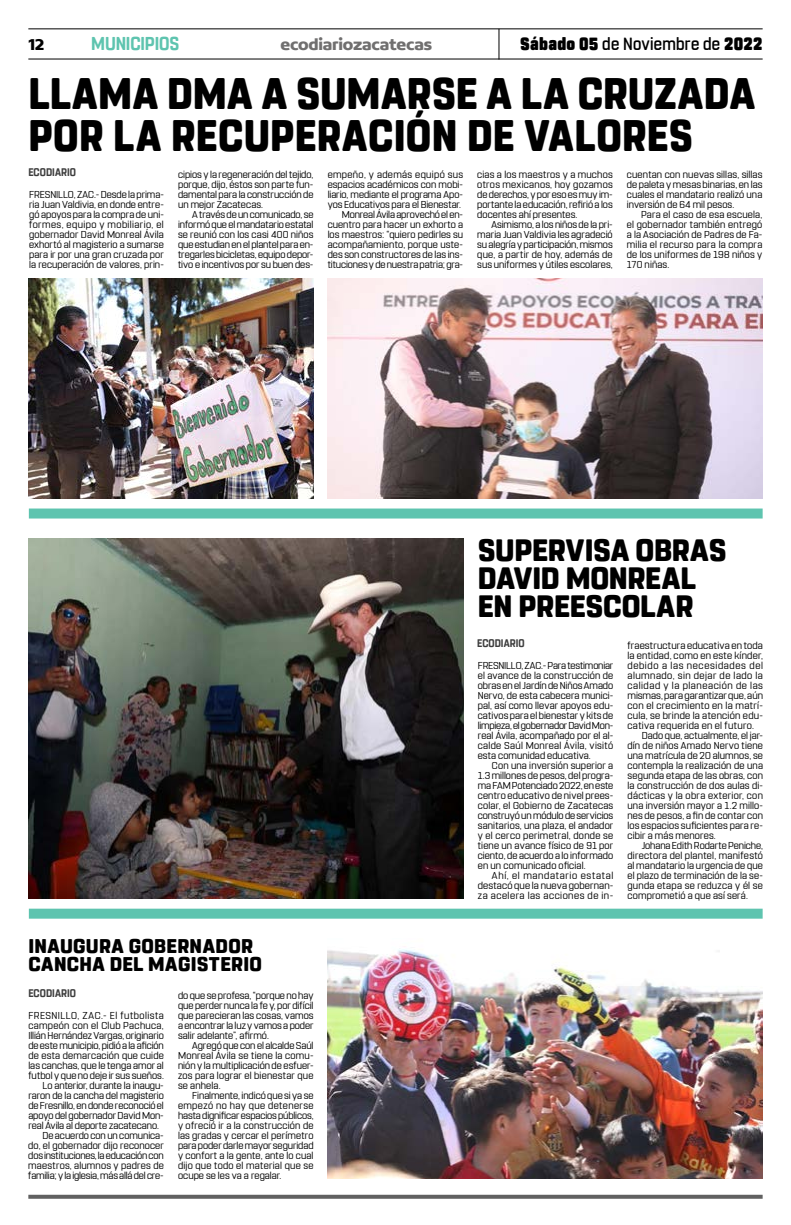
<style>
.page{position:relative;width:791px;height:1225px;background:#fff}
.page>*{position:absolute;margin:0;border:0;box-sizing:border-box;transform-origin:0 0}
.t1{font:800 44px/42px "Rohn Rounded";letter-spacing:.005em;color:#000;scale:.93 1}
.t2{font:800 30.8px/28px "Rohn Rounded";letter-spacing:-.005em;color:#000}
.t3{font:800 19.8px/18px "Rohn Rounded";letter-spacing:.02em;color:#000}
.t4{font:700 18.6px "Rohn Rounded";letter-spacing:-.01em;color:#5ec4af;scale:.91 1}
.t5{font:500 17.6px "Rohn Rounded";letter-spacing:.015em;color:#000;scale:.91 1}
.t6{font:700 16.9px "Concord";letter-spacing:-.01em;color:#706f6f}
.t7{font:700 16.9px "Concord";color:#000}
.t8{font:700 11px "Rohn Rounded";letter-spacing:.005em;color:#3d3d3d;scale:.91 1}
.t9{font:10px/10px "Rohn Rounded";letter-spacing:.01em;color:#000;text-align:justify}
.t10{font:10px "Rohn Rounded";letter-spacing:.03em;color:#000}
.t11{font:10px "Rohn Rounded";letter-spacing:-.01em;color:#000}
.t12{font:10px "Rohn Rounded";letter-spacing:.05em;color:#000}
.t13{font:10px "Rohn Rounded";letter-spacing:-.02em;color:#000}
.t14{font:10px "Rohn Rounded";letter-spacing:-.015em;color:#000}
.t15{font:10px "Rohn Rounded";letter-spacing:.045em;color:#000}
.t16{font:10px "Rohn Rounded";letter-spacing:.06em;color:#000}
.s1{font-weight:900}
</style>
<div class="page">
<hr style="left:28px;top:28px;width:735px;height:1px;background:#000">
<hr style="left:28px;top:59px;width:735px;height:1px;background:#000">
<hr style="left:498px;top:29px;width:1px;height:31px;background:#000">
<svg style="left:28px;top:1194px;width:735px;height:4px;background:#7f7f7f"></svg>
<img style="left:328px;top:948px;width:435px;height:230px">
<div style="left:29px;top:908px;width:734px;height:10px;background:#5ec4af"></div>
<div style="left:29px;top:508px;width:734px;height:10px;background:#5ec4af"></div>
<img style="left:28px;top:538px;width:435px;height:360px">
<img style="left:328px;top:278px;width:434px;height:220px">
<img style="left:28px;top:278px;width:286px;height:220px">
<h3 class="t7" style="left:28px;top:34px;width:18px">12</h3>
<h3 class="t4" style="left:91px;top:32px;width:98px">MUNICIPIOS</h3>
<h3 class="t6" style="left:280px;top:34px;width:153px">ecodiariozacatecas</h3>
<h3 class="t5" style="left:520px;top:33px;width:268px"><span class="s1">Sábado 05</span> de Noviembre de <span class="s1">2022</span></h3>
<h1 class="t1" style="left:28px;top:74px;width:783px">LLAMA DMA A SUMARSE A LA CRUZADA<br>POR LA RECUPERACIÓN DE VALORES</h1>
<p class="t9" style="left:29px;top:190px;width:136px">FRESNILLO, ZAC.- Desde la prima&shy;ria Juan Valdivia, en donde entre&shy;gó apoyos para la compra de uni&shy;formes, equipo y mobiliario, el gobernador David Monreal Ávila exhortó al magisterio a sumarse para ir por una gran cruzada por la recuperación de valores, prin-</p>
<p class="t8" style="left:28px;top:166px;width:54px">ECODIARIO</p>
<p class="t9" style="left:178px;top:170px;width:137px">cipios y la regeneración del tejido, porque, dijo, éstos son parte fun&shy;damental para la construcción de un mejor Zacatecas.</p>
<p class="t9" style="left:178px;top:210px;width:137px;text-indent:14px">A través de un comunicado, se informó que el mandatario estatal se reunió con los casi 400 niños que estudian en el plantel para en&shy;tregarles bicicletas, equipo depor&shy;tivo e incentivos por su buen des-</p>
<p class="t9" style="left:328px;top:170px;width:137px;text-align:right">empeño, y además equipó sus espacios académicos con mobi&shy;liario, mediante el programa Apo&shy;yos Educativos para el Bienestar.<br>Monreal Ávila aprovechó el en&shy;cuentro para hacer un exhorto a los maestros: “quiero pedirles su acompañamiento, porque uste&shy;des son constructores de las ins&shy;tituciones y de nuestra patria; gra-</p>
<p class="t9" style="left:477px;top:170px;width:137px">cias a los maestros y a muchos otros mexicanos, hoy gozamos de derechos, y por eso es muy im&shy;portante la educación, refirió a los docentes ahí presentes.</p>
<p class="t9" style="left:627px;top:170px;width:137px">cuentan con nuevas sillas, sillas de paleta y mesas binarias, en las cuales el mandatario realizó una inversión de 64 mil pesos.</p>
<p class="t9" style="left:627px;top:210px;width:137px;text-indent:14px">Para el caso de esa escuela, el gobernador también entregó a la Asociación de Padres de Fa&shy;milia el recurso para la compra de los uniformes de 198 niños y 170 niñas.</p>
<p class="t9" style="left:477px;top:220px;width:137px;text-indent:14px">Asimismo, a los niños de la pri&shy;maria Juan Valdivia les agradeció su alegría y participación, mismos que, a partir de hoy, además de sus uniformes y útiles escolares,</p>
<h3 class="t3" style="left:28px;top:937px;width:235px">INAUGURA GOBERNADOR<br>CANCHA DEL MAGISTERIO</h3>
<p class="t8" style="left:28px;top:986px;width:54px">ECODIARIO</p>
<p class="t9" style="left:178px;top:990px;width:137px">do que se profesa, “porque no hay que perder nunca la fe y, por difícil que parecieran las cosas, vamos a encontrar la luz y vamos a poder salir adelante”, afirmó.</p>
<p class="t9" style="left:178px;top:1040px;width:137px;text-indent:14px">Agregó que con el alcalde Saúl Monreal Ávila se tiene la comu&shy;nión y la multiplicación de esfuer&shy;zos para lograr el bienestar que se anhela.</p>
<p class="t9" style="left:178px;top:1090px;width:137px;text-indent:14px">Finalmente, indicó que si ya se empezó no hay que detenerse hasta dignificar espacios públicos, y ofreció ir a la construcción de las gradas y cercar el perímetro para poder darle mayor seguridad y confort a la gente, ante lo cual dijo que todo el material que se ocupe se les va a regalar.</p>
<p class="t12" style="left:28px;top:1009px;width:137px">FRESNILLO, ZAC.- El futbolista</p>
<p class="t10" style="left:28px;top:1019px;width:137px">campeón con el Club Pachuca,</p>
<p class="t9" style="left:28px;top:1030px;width:137px">Illián Hernández Vargas, originario</p>
<p class="t11" style="left:28px;top:1039px;width:137px">de este municipio, pidió a la afición</p>
<p class="t9" style="left:28px;top:1050px;width:137px">de esta demarcación que cuide</p>
<p class="t9" style="left:28px;top:1060px;width:137px">las canchas, que le tenga amor al</p>
<p class="t9" style="left:28px;top:1070px;width:137px">futbol y que no deje ir sus sueños.</p>
<p class="t9" style="left:43px;top:1080px;width:123px">Lo anterior, durante la inaugu-</p>
<p class="t9" style="left:28px;top:1090px;width:137px">raron de la cancha del magisterio</p>
<p class="t11" style="left:28px;top:1099px;width:137px">de Fresnillo, en donde reconoció el</p>
<p class="t9" style="left:28px;top:1110px;width:137px">apoyo del gobernador David Mon-</p>
<p class="t9" style="left:28px;top:1120px;width:132px">real Ávila al deporte zacatecano.</p>
<p class="t9" style="left:43px;top:1130px;width:123px">De acuerdo con un comunica-</p>
<p class="t9" style="left:28px;top:1140px;width:137px">do, el gobernador dijo reconocer</p>
<p class="t14" style="left:28px;top:1149px;width:137px">dos instituciones, la educación con</p>
<p class="t9" style="left:28px;top:1160px;width:137px">maestros, alumnos y padres de</p>
<p class="t13" style="left:28px;top:1169px;width:137px">familia; y la iglesia, más allá del cre-</p>
<h2 class="t2" style="left:478px;top:536px;width:250px">SUPERVISA OBRAS<br>DAVID MONREAL<br>EN PREESCOLAR</h2>
<p class="t8" style="left:477px;top:636px;width:54px">ECODIARIO</p>
<p class="t9" style="left:478px;top:660px;width:137px">FRESNILLO, ZAC.- Para testimoniar el avance de la construcción de obras en el Jardín de Niños Amado Nervo, de esta cabecera munici&shy;pal, así como llevar apoyos edu&shy;cativos para el bienestar y kits de limpieza, el gobernador David Mon&shy;real Ávila, acompañado por el al&shy;calde Saúl Monreal Ávila, visitó esta comunidad educativa.</p>
<p class="t9" style="left:478px;top:760px;width:137px;text-indent:14px">Con una inversión superior a 1.3 millones de pesos, del progra&shy;ma FAM Potenciado 2022, en este centro educativo de nivel prees&shy;colar, el Gobierno de Zacatecas construyó un módulo de servicios sanitarios, una plaza, el andador y el cerco perimetral, donde se tiene un avance físico de 91 por ciento, de acuerdo a lo informado en un comunicado oficial.</p>
<p class="t9" style="left:478px;top:870px;width:137px;text-indent:14px">Ahí, el mandatario estatal destacó que la nueva gobernan&shy;za acelera las acciones de in-</p>
<p class="t9" style="left:627px;top:640px;width:137px">fraestructura educativa en toda</p>
<p class="t9" style="left:627px;top:650px;width:137px">la entidad, como en este kínder,</p>
<p class="t16" style="left:627px;top:659px;width:137px">debido a las necesidades del</p>
<p class="t15" style="left:627px;top:669px;width:137px">alumnado, sin dejar de lado la</p>
<p class="t12" style="left:627px;top:679px;width:137px">calidad y la planeación de las</p>
<p class="t9" style="left:627px;top:690px;width:137px">mismas, para garantizar que, aún</p>
<p class="t9" style="left:627px;top:700px;width:137px">con el crecimiento en la matrí-</p>
<p class="t9" style="left:627px;top:710px;width:137px">cula, se brinde la atención edu-</p>
<p class="t10" style="left:627px;top:719px;width:128px">cativa requerida en el futuro.</p>
<p class="t9" style="left:642px;top:730px;width:123px">Dado que, actualmente, el jar-</p>
<p class="t9" style="left:627px;top:740px;width:137px">dín de niños Amado Nervo tiene</p>
<p class="t9" style="left:627px;top:750px;width:137px">una matrícula de 20 alumnos, se</p>
<p class="t9" style="left:627px;top:760px;width:137px">contempla la realización de una</p>
<p class="t9" style="left:627px;top:770px;width:137px">segunda etapa de las obras, con</p>
<p class="t9" style="left:627px;top:780px;width:137px">la construcción de dos aulas di-</p>
<p class="t10" style="left:627px;top:789px;width:137px">dácticas y la obra exterior, con</p>
<p class="t9" style="left:627px;top:800px;width:137px">una inversión mayor a 1.2 millo-</p>
<p class="t9" style="left:627px;top:810px;width:137px">nes de pesos, a fin de contar con</p>
<p class="t9" style="left:627px;top:820px;width:137px">los espacios suficientes para re-</p>
<p class="t9" style="left:627px;top:830px;width:90px">cibir a más menores.</p>
<p class="t9" style="left:642px;top:840px;width:123px">Johana Edith Rodarte Peniche,</p>
<p class="t9" style="left:627px;top:850px;width:137px">directora del plantel, manifestó</p>
<p class="t9" style="left:627px;top:860px;width:137px">al mandatario la urgencia de que</p>
<p class="t9" style="left:627px;top:870px;width:137px">el plazo de terminación de la se-</p>
<p class="t10" style="left:627px;top:879px;width:137px">gunda etapa se reduzca y él se</p>
<p class="t9" style="left:627px;top:890px;width:122px">comprometió a que así será.</p>
</div>
